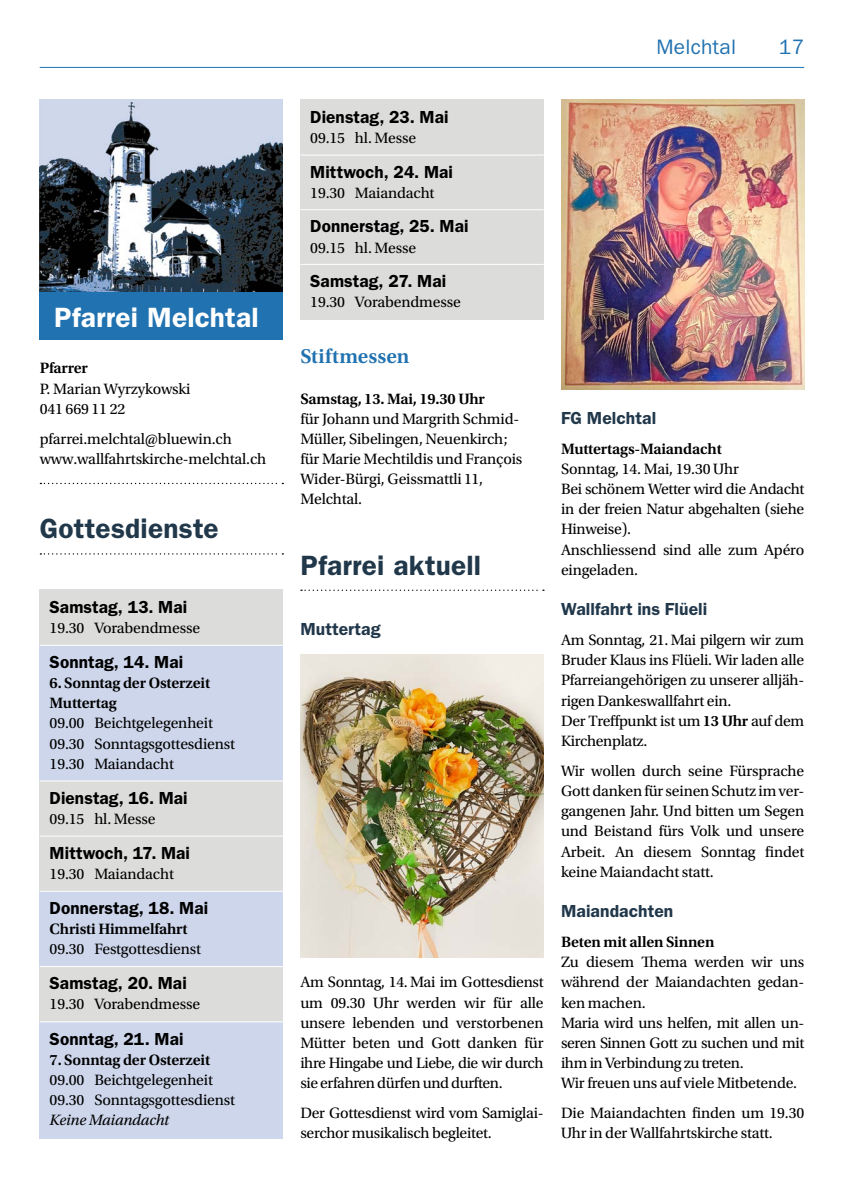
<style>
.page{position:relative;width:844px;height:1191px;background:#fff}
.page>*{position:absolute;margin:0;border:0;box-sizing:border-box;transform-origin:0 0}
.t1{font:600 28px "ITC Franklin Gothic Std";letter-spacing:.01em;color:#21384b}
.t2{font:600 28px "ITC Franklin Gothic Std";letter-spacing:.005em;color:#fff}
.t3{font:600 21px "Utopia Std";letter-spacing:.005em;color:#2172b0}
.t4{font:21px "ITC Franklin Gothic Std";letter-spacing:.01em;color:#2172b0}
.t5{font:600 17.5px "ITC Franklin Gothic Std";letter-spacing:.005em;color:#000}
.t6{font:600 17.5px "ITC Franklin Gothic Std";letter-spacing:.005em;color:#21384b}
.t7{font:15.75px/20.1px "Utopia Std";letter-spacing:-.01em;color:#000}
.t8{font:600 15.75px/20.1px "Utopia Std";letter-spacing:-.01em;color:#000}
.t9{font:italic 15.75px "Utopia Std";letter-spacing:-.01em;color:#000}
.s1{font-weight:600}
</style>
<div class="page">
<hr style="left:40px;top:67px;width:764px;height:1px;background:#2172b0">
<img style="left:40px;top:99px;width:243px;height:194px">
<div style="left:40px;top:293px;width:243px;height:47px;background:#2172b0"></div>
<div style="left:40px;top:589px;width:243px;height:549px;background:#dcdcdb"></div>
<svg style="left:40px;top:553px;width:243px;height:1px"></svg>
<svg style="left:40px;top:483px;width:243px;height:1px"></svg>
<div style="left:300px;top:99px;width:243px;height:221px;background:#dcdcdb"></div>
<hr style="left:300px;top:155px;width:243px;height:1px;background:#fff">
<hr style="left:300px;top:209px;width:243px;height:1px;background:#fff">
<hr style="left:300px;top:264px;width:243px;height:1px;background:#fff">
<svg style="left:301px;top:589px;width:243px;height:2px"></svg>
<img style="left:300px;top:654px;width:243px;height:303px">
<img style="left:561px;top:99px;width:243px;height:290px">
<div style="left:40px;top:645px;width:243px;height:136px;background:#cdd6eb"></div>
<div style="left:40px;top:891px;width:243px;height:75px;background:#cdd6eb"></div>
<div style="left:40px;top:1021px;width:243px;height:117px;background:#cdd6eb"></div>
<hr style="left:40px;top:645px;width:243px;height:1px;background:#fff">
<hr style="left:40px;top:780px;width:243px;height:1px;background:#fff">
<hr style="left:40px;top:835px;width:243px;height:1px;background:#fff">
<hr style="left:40px;top:891px;width:243px;height:1px;background:#fff">
<hr style="left:40px;top:966px;width:243px;height:1px;background:#fff">
<hr style="left:40px;top:1021px;width:243px;height:1px;background:#fff">
<h1 class="t2" style="left:54px;top:301px;width:206px">Pfarrei Melchtal</h1>
<p class="t8" style="left:40px;top:358px;width:50px">Pfarrer</p>
<p class="t7" style="left:40px;top:378px;width:152px">P. Marian Wyrzykowski<br>041 669 11 22</p>
<p class="t7" style="left:40px;top:429px;width:228px">pfarrei.melchtal@bluewin.ch www.wallfahrtskirche-melchtal.ch</p>
<h1 class="t1" style="left:40px;top:512px;width:180px">Gottesdienste</h1>
<p class="t5" style="left:50px;top:596px;width:139px">Samstag, 13. Mai</p>
<p class="t7" style="left:50px;top:618px;width:152px">19.30 Vorabendmesse</p>
<p class="t5" style="left:50px;top:651px;width:135px">Sonntag, 14. Mai</p>
<p class="t8" style="left:50px;top:673px;width:162px">6. Sonntag der Osterzeit<br>Muttertag</p>
<p class="t7" style="left:50px;top:713px;width:187px">09.00 Beichtgelegenheit<br>09.30 Sonntagsgottesdienst<br>19.30 Maiandacht</p>
<p class="t5" style="left:50px;top:787px;width:139px">Dienstag, 16. Mai</p>
<p class="t7" style="left:50px;top:809px;width:107px">09.15 hl. Messe</p>
<p class="t5" style="left:50px;top:842px;width:142px">Mittwoch, 17. Mai</p>
<p class="t7" style="left:50px;top:864px;width:126px">19.30 Maiandacht</p>
<p class="t5" style="left:50px;top:897px;width:160px">Donnerstag, 18. Mai</p>
<p class="t8" style="left:50px;top:919px;width:140px">Christi Himmelfahrt</p>
<p class="t7" style="left:50px;top:939px;width:153px">09.30 Festgottesdienst</p>
<p class="t5" style="left:50px;top:973px;width:139px">Samstag, 20. Mai</p>
<p class="t7" style="left:50px;top:994px;width:152px">19.30 Vorabendmesse</p>
<p class="t5" style="left:50px;top:1028px;width:135px">Sonntag, 21. Mai</p>
<p class="t8" style="left:50px;top:1049px;width:162px">7. Sonntag der Osterzeit</p>
<p class="t7" style="left:50px;top:1070px;width:187px">09.00 Beichtgelegenheit<br>09.30 Sonntagsgottesdienst</p>
<p class="t9" style="left:50px;top:1111px;width:121px">Keine Maiandacht</p>
<h2 class="t4" style="left:656px;top:35px;width:81px">Melchtal</h2>
<h2 class="t4" style="left:778px;top:35px;width:27px">17</h2>
<p class="t5" style="left:310px;top:107px;width:140px">Dienstag, 23. Mai</p>
<p class="t7" style="left:310px;top:128px;width:107px">09.15 hl. Messe</p>
<p class="t5" style="left:310px;top:161px;width:144px">Mittwoch, 24. Mai</p>
<p class="t7" style="left:310px;top:183px;width:126px">19.30 Maiandacht</p>
<p class="t5" style="left:310px;top:216px;width:160px">Donnerstag, 25. Mai</p>
<p class="t7" style="left:310px;top:238px;width:107px">09.15 hl. Messe</p>
<p class="t5" style="left:310px;top:271px;width:137px">Samstag, 27. Mai</p>
<p class="t7" style="left:310px;top:292px;width:152px">19.30 Vorabendmesse</p>
<h2 class="t3" style="left:300px;top:345px;width:110px">Stiftmessen</h2>
<p class="t8" style="left:300px;top:388px;width:186px">Samstag, 13. Mai, 19.30 Uhr</p>
<p class="t7" style="left:300px;top:409px;width:223px">für Johann und Margrith Schmid-<br>Müller, Sibelingen, Neuenkirch; für Marie Mechtildis und François<br>Wider-Bürgi, Geissmattli 11,<br>Melchtal.</p>
<h1 class="t1" style="left:300px;top:548px;width:182px">Pfarrei aktuell</h1>
<p class="t6" style="left:300px;top:619px;width:82px">Muttertag</p>
<p class="t7" style="left:300px;top:972px;width:245px;text-align:justify">Am Sonntag, 14. Mai im Gottesdienst um 09.30 Uhr werden wir für alle unsere lebenden und verstorbenen Mütter beten und Gott danken für ihre Hingabe und Liebe, die wir durch sie erfahren dürfen und durften.</p>
<p class="t7" style="left:300px;top:1103px;width:245px">Der Gottesdienst wird vom Samiglai&shy;serchor musikalisch begleitet.</p>
<p class="t6" style="left:561px;top:407px;width:97px">FG Melchtal</p>
<p class="t8" style="left:561px;top:439px;width:162px">Muttertags-Maiandacht</p>
<p class="t7" style="left:561px;top:459px;width:245px">Sonntag, 14. Mai, 19.30 Uhr<br>Bei schönem Wetter wird die Andacht in der freien Natur abgehalten (siehe<br>Hinweise).<br>Anschliessend sind alle zum Apéro eingeladen.</p>
<p class="t6" style="left:561px;top:598px;width:148px">Wallfahrt ins Flüeli</p>
<p class="t7" style="left:561px;top:630px;width:245px">Am Sonntag, 21. Mai pilgern wir zum<br>Bruder Klaus ins Flüeli. Wir laden alle<br>Pfarreiangehörigen zu unserer alljäh&shy;rigen Dankeswallfahrt ein.<br>Der Treffpunkt ist um <span class="s1">13 Uhr</span> auf dem<br>Kirchenplatz.</p>
<p class="t7" style="left:561px;top:761px;width:245px;text-align:justify">Wir wollen durch seine Fürsprache Gott danken für seinen Schutz im ver&shy;gangenen Jahr. Und bitten um Segen und Beistand fürs Volk und unsere Arbeit. An diesem Sonntag findet keine Maiandacht statt.</p>
<p class="t6" style="left:561px;top:900px;width:114px">Maiandachten</p>
<p class="t8" style="left:561px;top:932px;width:155px">Beten mit allen Sinnen</p>
<p class="t7" style="left:561px;top:952px;width:245px">Zu diesem Thema werden wir uns während der Maiandachten gedan&shy;ken machen.<br>Maria wird uns helfen, mit allen un&shy;seren Sinnen Gott zu suchen und mit ihm in Verbindung zu treten.<br>Wir freuen uns auf viele Mitbetende.</p>
<p class="t7" style="left:561px;top:1103px;width:245px">Die Maiandachten finden um 19.30<br>Uhr in der Wallfahrtskirche statt.</p>
</div>
